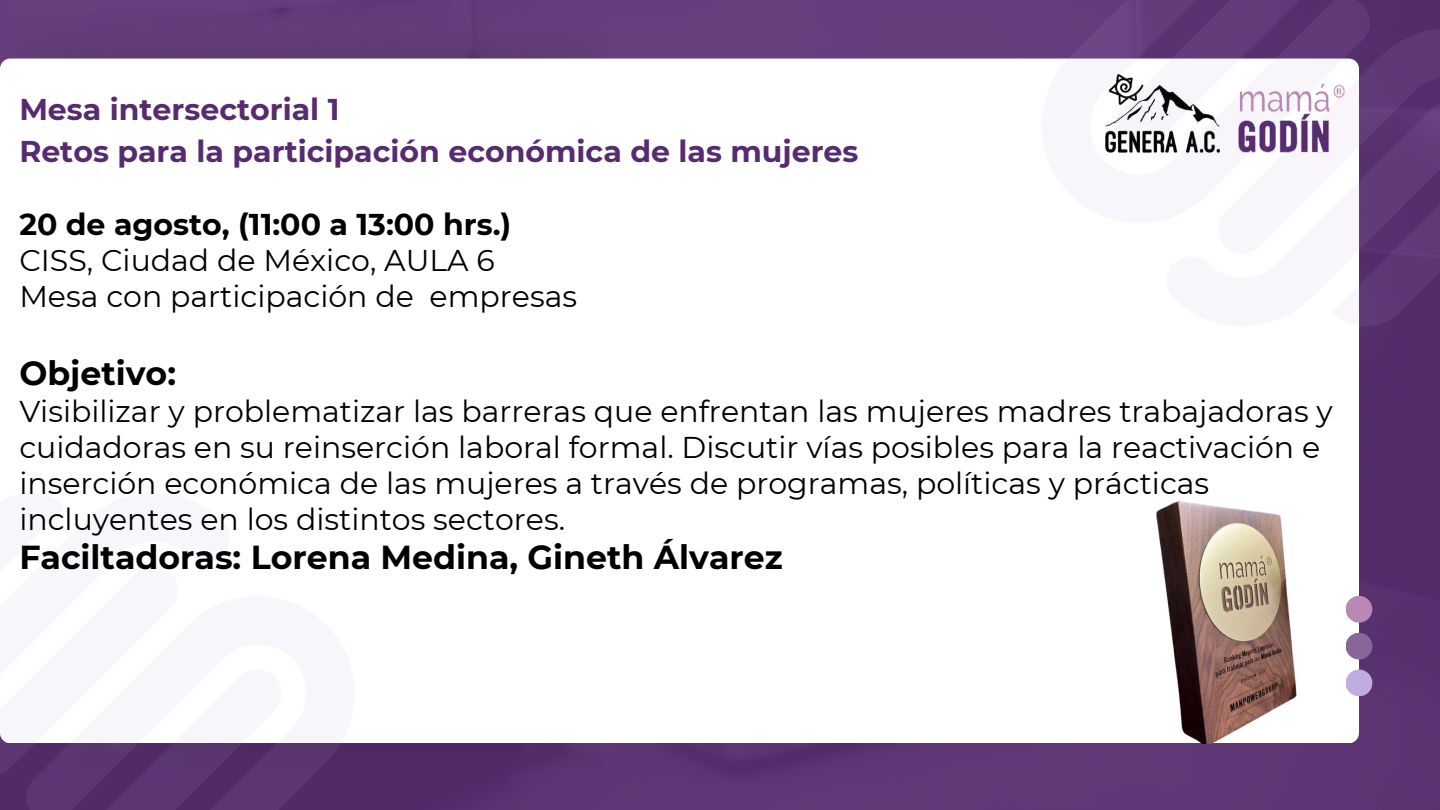
<style>
.page{position:relative;width:1440px;height:810px;background:#fff}
.page>*{position:absolute;margin:0;border:0;box-sizing:border-box;transform-origin:0 0}
.t1{font:700 33.2px "Montserrat";color:#000}
.t2{font:30px/36px "Montserrat";color:#000}
.t3{font:700 30px/42px "Montserrat";color:#572b70}
.t4{font:700 30px "Montserrat";color:#000}
</style>
<div class="page">
<img style="left:1px;top:0;width:1439px;height:810px">
<img style="left:355px;top:743px;width:255px;height:32px">
<div style="left:0;top:12px;width:610px;height:54px;background:#633c79"></div>
<div style="left:0;top:59px;width:1359px;height:684px;background:#fff;border-radius:10px"></div>
<svg style="left:0;top:733px;width:355px;height:77px;background:#6c4a80"></svg>
<svg style="left:1042px;top:0;width:398px;height:327px"></svg>
<div style="left:1346px;top:670px;width:26px;height:26px;background:#bface0;border-radius:50%"></div>
<div style="left:1346px;top:633px;width:26px;height:26px;background:#88669a;border-radius:50%"></div>
<div style="left:1346px;top:596px;width:26px;height:27px;background:#ba88b4;border-radius:50%"></div>
<img style="left:1233px;top:81px;width:112px;height:75px">
<img style="left:1105px;top:74px;width:114px;height:82px">
<img style="left:1156px;top:501px;width:141px;height:242px">
<p class="t3" style="left:19px;top:89px;width:841px">Mesa intersectorial 1<br>Retos para la participación económica de las mujeres</p>
<p class="t4" style="left:19px;top:206px;width:493px">20 de agosto, (11:00 a 13:00 hrs.)</p>
<p class="t2" style="left:19px;top:242px;width:559px">CISS, Ciudad de México, AULA 6<br>Mesa con participación de empresas</p>
<p class="t1" style="left:19px;top:353px;width:158px">Objetivo:</p>
<p class="t2" style="left:19px;top:393px;width:1315px">Visibilizar y problematizar las barreras que enfrentan las mujeres madres trabajadoras y cuidadoras en su reinserción laboral formal. Discutir vías posibles para la reactivación e inserción económica de las mujeres a través de programas, políticas y prácticas incluyentes en los distintos sectores.</p>
<p class="t1" style="left:19px;top:537px;width:765px">Faciltadoras: Lorena Medina, Gineth Álvarez</p>
</div>
